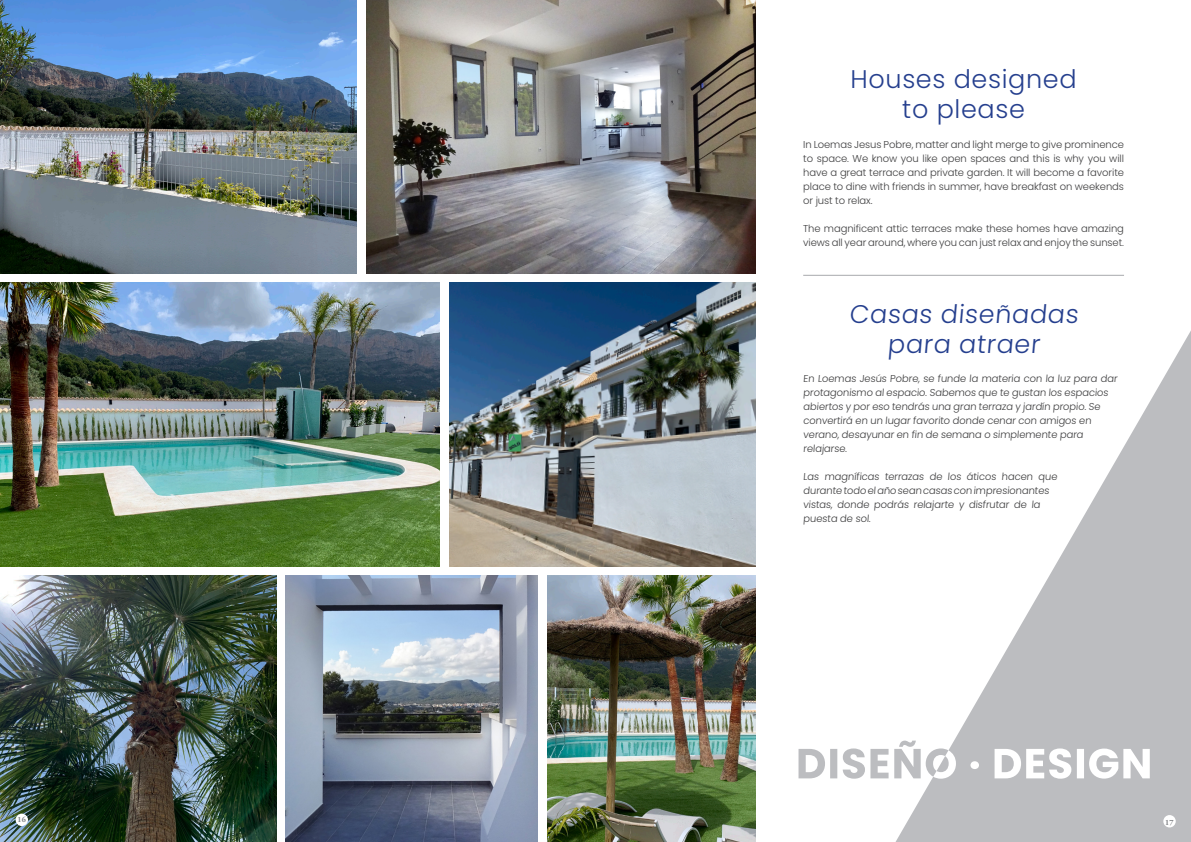
<style>
.page{position:relative;width:1191px;height:842px;background:#fff}
.page>*{position:absolute;margin:0;border:0;box-sizing:border-box;transform-origin:0 0}
.t1{font:300 25.5px "Poppins";letter-spacing:.025em;color:#253f8e}
.t2{font:300 10px/14px "Poppins";letter-spacing:-.01em;color:#3e3e3f}
.t3{font:700 8px "Adobe Garamond Pro";color:#808285}
</style>
<div class="page">
<svg style="left:895px;top:331px;width:296px;height:511px"></svg>
<img style="left:285px;top:575px;width:253px;height:267px">
<img style="left:0;top:575px;width:276px;height:267px">
<img style="left:0;top:283px;width:439px;height:283px">
<div style="left:16px;top:814px;width:12px;height:12px;background:#fff;border-radius:50%"></div>
<hr style="left:803px;top:275px;width:321px;height:1px;background:#a8a9ad">
<div style="left:1163px;top:815px;width:12px;height:12px;background:#fff;border-radius:50%"></div>
<img style="left:366px;top:0;width:389px;height:273px">
<svg style="left:798px;top:741px;width:150px;height:38px"></svg>
<img style="left:0;top:0;width:356px;height:273px">
<img style="left:449px;top:283px;width:306px;height:283px">
<img style="left:547px;top:575px;width:208px;height:267px">
<p class="t3" style="left:18px;top:815px;width:10px">16</p>
<p class="t1" style="left:850px;top:64px;width:228px">Houses designed</p>
<p class="t1" style="left:902px;top:95px;width:124px">to please</p>
<p class="t2" style="left:803px;top:138px;width:322px;text-align:justify">In Loemas Jesus Pobre, matter and light merge to give prominence to space. We know you like open spaces and this is why you will have a great terrace and private garden. It will become a favorite place to dine with friends in summer, have breakfast on weekends or just to relax.</p>
<p class="t2" style="left:803px;top:222px;width:322px">The magnificent attic terraces make these homes have amazing views all year around, where you can just relax and enjoy the sunset.</p>
<p class="t1" style="left:849px;top:299px;width:234px">Casas diseñadas</p>
<p class="t1" style="left:887px;top:330px;width:157px">para atraer</p>
<p class="t2" style="left:803px;top:371px;width:317px">En Loemas Jesús Pobre, se funde la materia con la luz para dar protagonismo al espacio. Sabemos que te gustan los espacios abiertos y por eso tendrás una gran terraza y jardín propio. Se convertirá en un lugar favorito donde cenar con amigos en verano, desayunar en fin de semana o simplemente para relajarse.</p>
<p class="t2" style="left:803px;top:469px;width:257px">Las magníficas terrazas de los áticos hacen que durante todo elaño sean casas con impresionantes vistas, donde podrás relajarte y disfrutar de la puesta de sol.</p>
<p class="t3" style="left:1165px;top:817px;width:10px">17</p>
</div>
